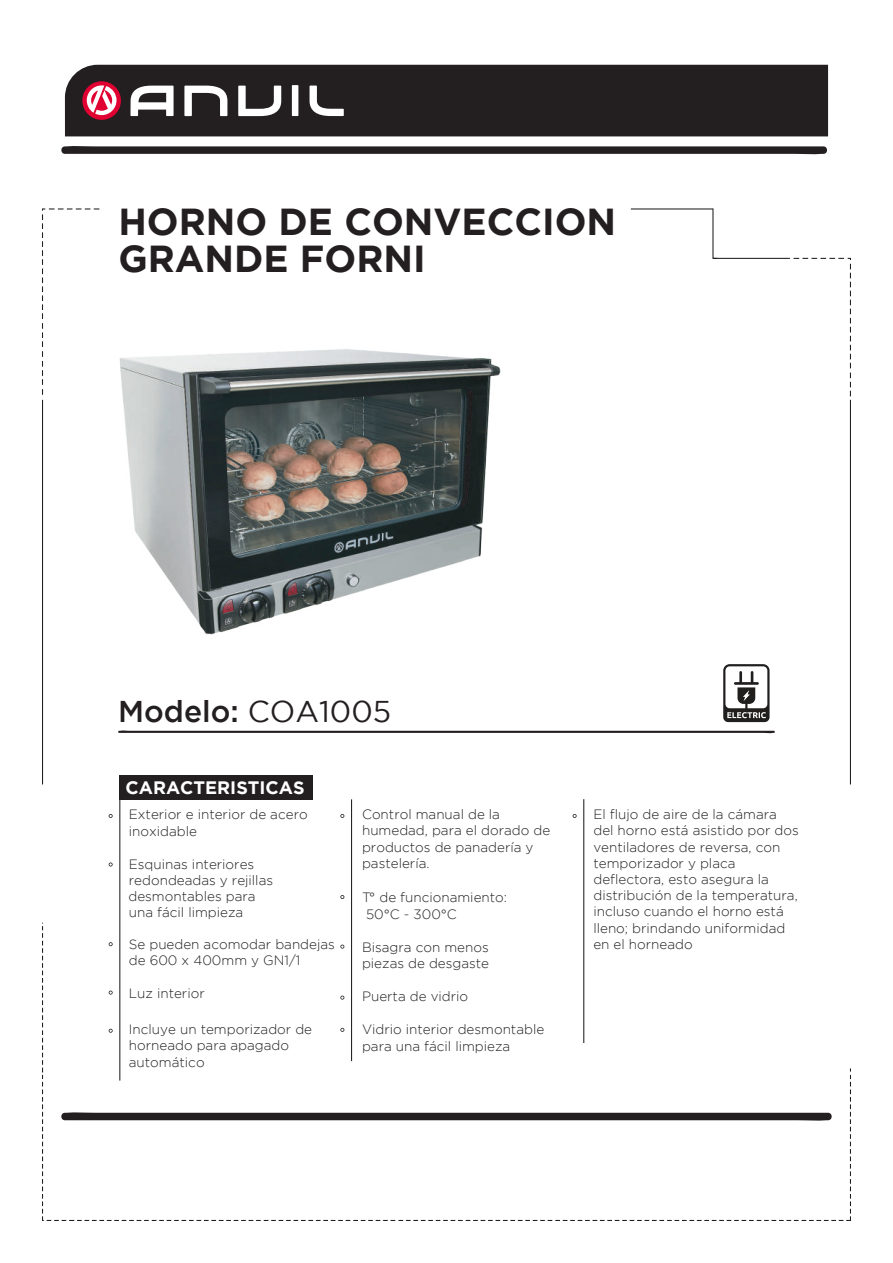
<style>
.page{position:relative;width:893px;height:1263px;background:#fff}
.page>*{position:absolute;margin:0;border:0;box-sizing:border-box;transform-origin:0 0}
.t1{font:700 37.5px/37.5px "Gotham";color:#231f20}
.t2{font:500 30px "Gotham";color:#231f20}
.t3{font:700 18px "Gotham";color:#fff}
.t4{font:300 13.5px/16.2px "Gotham";color:#231f20}
.s1{font-weight:400}
</style>
<div class="page">
<div style="left:65px;top:65px;width:763px;height:71px;background:#231f20"></div>
<svg style="left:82px;top:81px;width:39px;height:39px"></svg>
<svg style="left:87px;top:85px;width:30px;height:30px"></svg>
<svg style="left:130px;top:85px;width:214px;height:31px"></svg>
<hr style="left:631px;top:208px;width:82px;height:1px;background:#231f20">
<svg style="left:712px;top:208px;width:6px;height:51px"></svg>
<svg style="left:793px;top:257px;width:58px;height:139px"></svg>
<hr style="left:713px;top:258px;width:77px;height:1px;background:#231f20">
<svg style="left:118px;top:730px;width:657px;height:3px;background:#625f5f"></svg>
<hr style="left:850px;top:400px;width:1px;height:384px;background:#231f20">
<hr style="left:42px;top:400px;width:1px;height:384px;background:#231f20">
<svg style="left:61px;top:146px;width:766px;height:9px;background:#484546"></svg>
<div style="left:119px;top:775px;width:194px;height:25px;background:#231f20"></div>
<hr style="left:119px;top:799px;width:1px;height:281px;background:#231f20">
<hr style="left:351px;top:799px;width:1px;height:262px;background:#231f20">
<hr style="left:583px;top:799px;width:1px;height:244px;background:#231f20">
<svg style="left:109px;top:814px;width:4px;height:4px"></svg>
<svg style="left:109px;top:862px;width:4px;height:4px"></svg>
<svg style="left:573px;top:814px;width:4px;height:4px"></svg>
<svg style="left:340px;top:814px;width:4px;height:4px"></svg>
<svg style="left:340px;top:895px;width:4px;height:4px"></svg>
<svg style="left:42px;top:923px;width:809px;height:298px"></svg>
<svg style="left:42px;top:208px;width:57px;height:187px"></svg>
<svg style="left:723px;top:664px;width:47px;height:58px"></svg>
<img style="left:119px;top:349px;width:382px;height:286px">
<h1 class="t1" style="left:118px;top:202px;width:499px">HORNO DE CONVECCION<br>GRANDE FORNI</h1>
<h2 class="t2" style="left:118px;top:694px;width:274px">Modelo: <span class="s1">COA1005</span></h2>
<h3 class="t3" style="left:126px;top:777px;width:181px">CARACTERISTICAS</h3>
<p class="t4" style="left:129px;top:806px;width:180px">Exterior e interior de acero inoxidable</p>
<p class="t4" style="left:129px;top:855px;width:146px">Esquinas interiores redondeadas y rejillas</p>
<p class="t4" style="left:129px;top:903px;width:116px">una fácil limpieza</p>
<p class="t4" style="left:129px;top:936px;width:207px">Se pueden acomodar bandejas de 600 x 400mm y GN1/1</p>
<p class="t4" style="left:129px;top:984px;width:77px">Luz interior</p>
<p class="t4" style="left:129px;top:1021px;width:185px">Incluye un temporizador de horneado para apagado automático</p>
<p class="t4" style="left:128px;top:888px;width:129px">desmontables para</p>
<p class="t4" style="left:362px;top:806px;width:190px">Control manual de la humedad, para el dorado de productos de panadería y pastelería.</p>
<p class="t4" style="left:593px;top:806px;width:207px">El flujo de aire de la cámara del horno está asistido por dos ventiladores de reversa, con temporizador y placa deflectora, esto asegura la distribución de la temperatura, incluso cuando el horno está lleno; brindando uniformidad en el horneado</p>
<p class="t4" style="left:362px;top:889px;width:147px">T° de funcionamiento:<br>50°C - 300°C</p>
<p class="t4" style="left:362px;top:938px;width:129px">Bisagra con menos piezas de desgaste</p>
<p class="t4" style="left:362px;top:988px;width:108px">Puerta de vidrio</p>
<p class="t4" style="left:362px;top:1021px;width:184px">Vidrio interior desmontable para una fácil limpieza</p>
</div>
